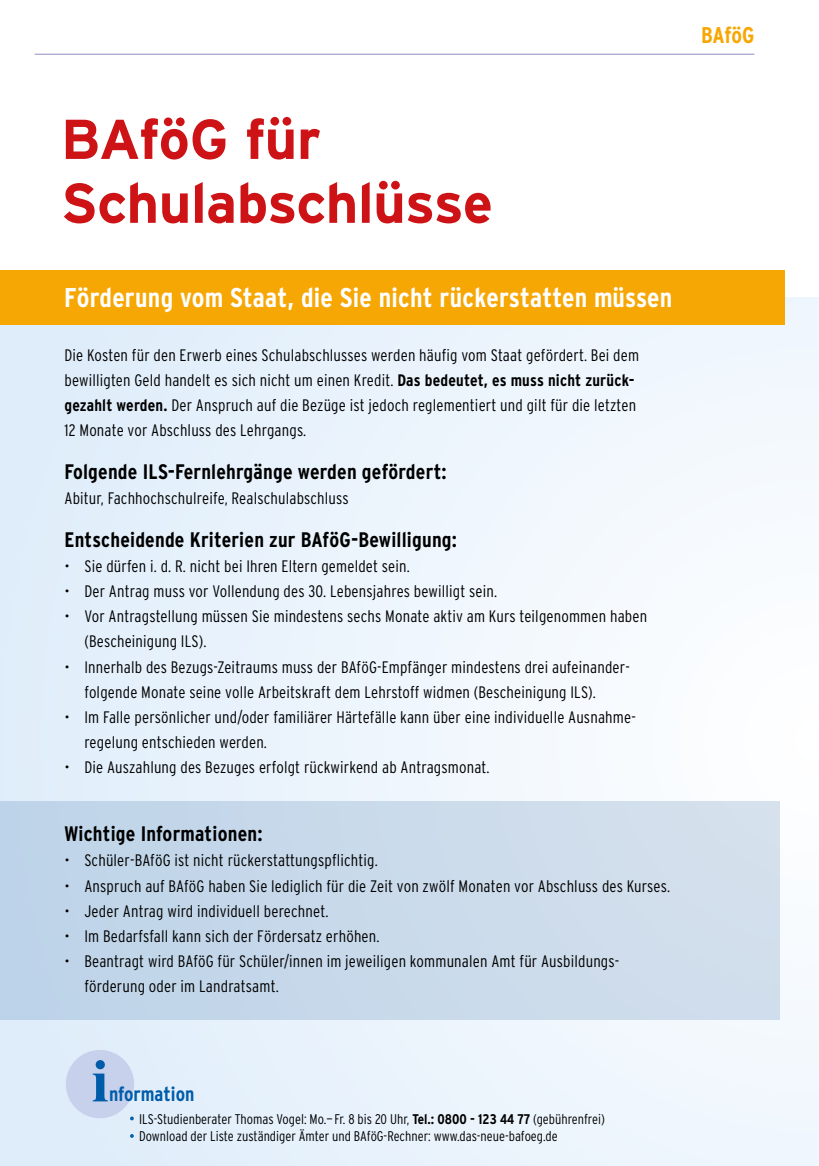
<style>
.page{position:relative;width:819px;height:1166px;background:#fff}
.page>*{position:absolute;margin:0;border:0;box-sizing:border-box;transform-origin:0 0}
.t1{font:700 60.9px "Times New Roman";color:#005ca9}
.t2{font:700 56px/63.9px "Interstate";letter-spacing:-.015em;color:#cd1316}
.t3{font:700 27.12px "Interstate Condensed";letter-spacing:.01em;color:#fff}
.t4{font:700 22.75px "Interstate Condensed";letter-spacing:-.01em;color:#f7a704}
.t5{font:700 21px "Interstate Condensed";letter-spacing:.01em;color:#000}
.t6{font:700 20.12px "Interstate Condensed";color:#005ca9}
.t7{font:300 16.62px/25.2px "Interstate Condensed";letter-spacing:.01em;color:#000}
.t8{font:300 14px/17.5px "Interstate Condensed";color:#000}
.s1{font-weight:700}
.s2{color:#005ca9}
</style>
<div class="page">
<div style="left:0;top:298px;width:819px;height:868px;background:linear-gradient(to right,#dfedfa,#f9fbfe)"></div>
<div style="left:66px;top:1050px;width:68px;height:68px;background:#c7d1ec;border-radius:50%"></div>
<div style="left:0;top:270px;width:784px;height:55px;background:#f7a704"></div>
<div style="left:0;top:801px;width:779px;height:218px;background:#c9daeb"></div>
<hr style="left:35px;top:54px;width:719px;height:1px;background:#908dbe">
<h2 class="t2" style="left:61px;top:107px;width:433px">BAföG für<br>Schulabschlüsse</h2>
<h3 class="t3" style="left:64px;top:282px;width:609px">Förderung vom Staat, die Sie nicht rückerstatten müssen</h3>
<p class="t7" style="left:64px;top:342px;width:576px">Die Kosten für den Erwerb eines Schulabschlusses werden häufig vom Staat gefördert. Bei dem bewilligten Geld handelt es sich nicht um einen Kredit. <span class="s1">Das bedeutet, es muss nicht zurück&shy;gezahlt werden.</span> Der Anspruch auf die Bezüge ist jedoch reglementiert und gilt für die letzten 12 Monate vor Abschluss des Lehrgangs.</p>
<p class="t5" style="left:64px;top:460px;width:384px">Folgende ILS-Fernlehrgänge werden gefördert:</p>
<p class="t7" style="left:64px;top:485px;width:286px">Abitur, Fachhochschulreife, Realschulabschluss</p>
<p class="t5" style="left:64px;top:527px;width:394px">Entscheidende Kriterien zur BAföG-Bewilligung:</p>
<p class="t7" style="left:64px;top:553px;width:347px">• Sie dürfen i. d. R. nicht bei Ihren Eltern gemeldet sein.</p>
<p class="t7" style="left:65px;top:578px;width:434px">• Der Antrag muss vor Vollendung des 30. Lebensjahres bewilligt sein.</p>
<p class="t7" style="left:84px;top:603px;width:564px;text-indent:-20px">• Vor Antragstellung müssen Sie mindestens sechs Monate aktiv am Kurs teilgenommen haben (Bescheinigung ILS).</p>
<p class="t7" style="left:84px;top:654px;width:547px;text-indent:-20px">• Innerhalb des Bezugs-Zeitraums muss der BAföG-Empfänger mindestens drei aufeinander&shy;folgende Monate seine volle Arbeitskraft dem Lehrstoff widmen (Bescheinigung ILS).</p>
<p class="t7" style="left:84px;top:704px;width:553px;text-indent:-20px">• Im Falle persönlicher und/oder familiärer Härtefälle kann über eine individuelle Ausnahme&shy;regelung entschieden werden.</p>
<p class="t7" style="left:65px;top:755px;width:426px">• Die Auszahlung des Bezuges erfolgt rückwirkend ab Antragsmonat.</p>
<p class="t5" style="left:64px;top:822px;width:199px">Wichtige Informationen:</p>
<p class="t7" style="left:64px;top:848px;width:315px">• Schüler-BAföG ist nicht rückerstattungspflichtig.</p>
<p class="t7" style="left:65px;top:873px;width:607px">• Anspruch auf BAföG haben Sie lediglich für die Zeit von zwölf Monaten vor Abschluss des Kurses.</p>
<p class="t7" style="left:65px;top:898px;width:265px">• Jeder Antrag wird individuell berechnet.</p>
<p class="t7" style="left:65px;top:923px;width:316px">• Im Bedarfsfall kann sich der Fördersatz erhöhen.</p>
<p class="t7" style="left:84px;top:948px;width:536px;text-indent:-20px">• Beantragt wird BAföG für Schüler/innen im jeweiligen kommunalen Amt für Ausbildungs&shy;förderung oder im Landratsamt.</p>
<h1 class="t1" style="left:91px;top:1039px;width:18px">i</h1>
<p class="t6" style="left:109px;top:1083px;width:87px">nformation</p>
<p class="t8" style="left:131px;top:1110px;width:476px"><span class="s2">·</span> ILS-Studienberater Thomas Vogel: Mo.— Fr. 8 bis 20 Uhr, <span class="s1">Tel.: 0800 - 123 44 77</span> (gebührenfrei) <span class="s2">·</span> Download der Liste zuständiger Ämter und BAföG-Rechner: www.das-neue-bafoeg.de</p>
<h3 class="t4" style="left:701px;top:22px;width:55px">BAföG</h3>
</div>
